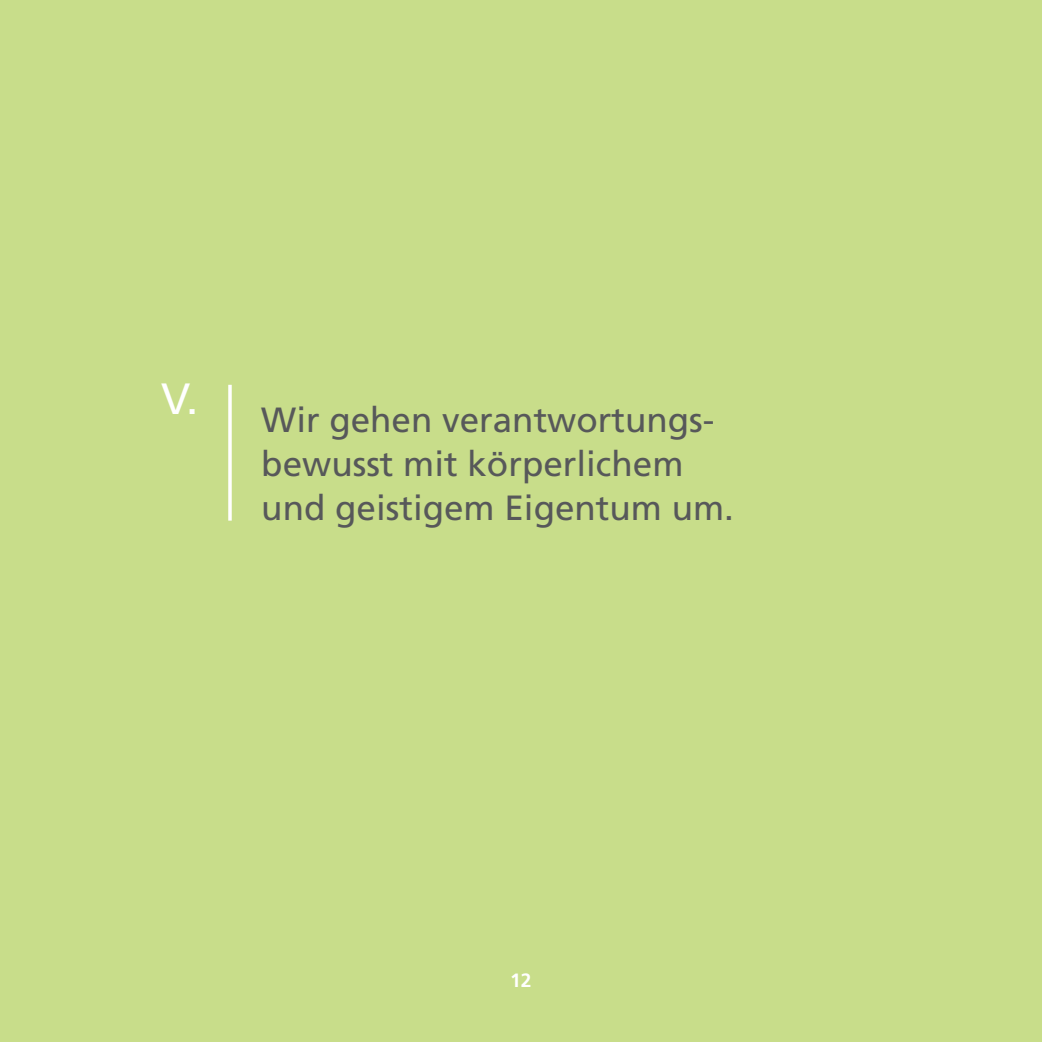
<style>
.page{position:relative;width:1042px;height:1042px;background:#c8dd8a}
.page>*{position:absolute;margin:0;border:0;box-sizing:border-box;transform-origin:0 0}
.t1{font:43.75px "Frutiger";color:#fff}
.t2{font:35px/43.8px "Frutiger";color:#57585a}
.t3{font:700 19.25px "Frutiger";color:#fff}
</style>
<div class="page">
<svg style="left:228px;top:385px;width:4px;height:136px"></svg>
<p class="t1" style="left:161px;top:373px;width:39px">V.</p>
<p class="t2" style="left:261px;top:398px;width:474px">Wir gehen verantwortungs&shy;bewusst mit körperlichem und geistigem Eigentum um.</p>
<p class="t3" style="left:510px;top:969px;width:23px">12</p>
</div>
